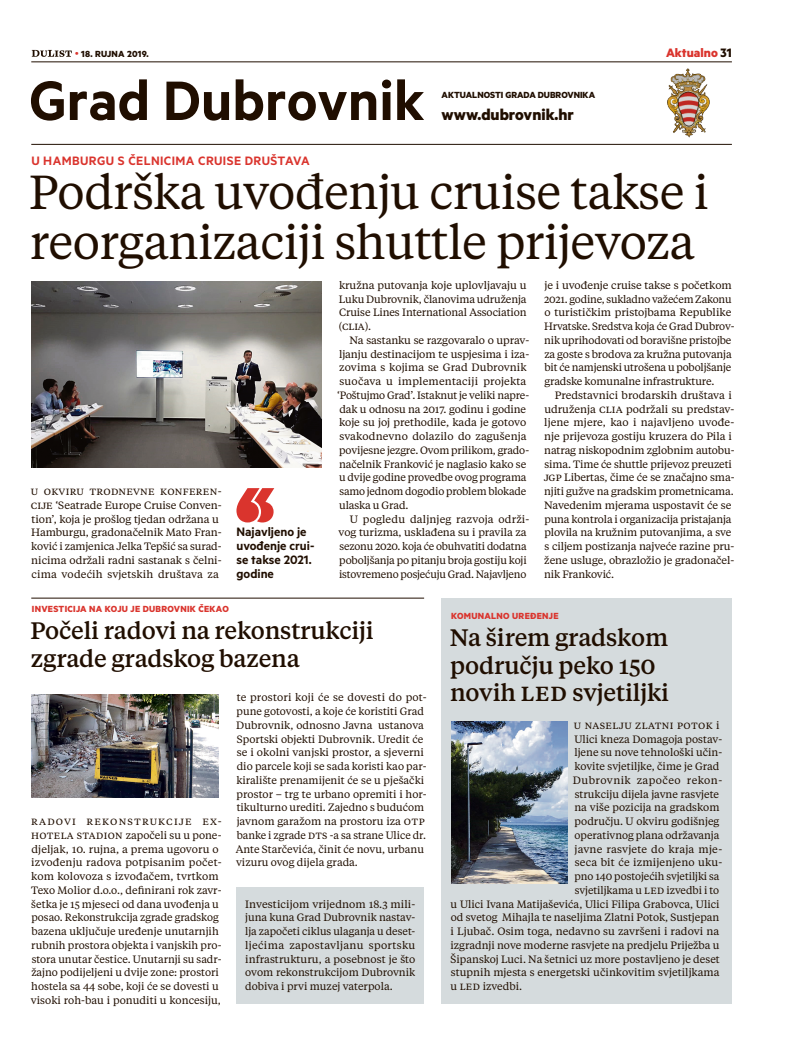
<style>
.page{position:relative;width:807px;height:1063px;background:#fff}
.page>*{position:absolute;margin:0;border:0;box-sizing:border-box;transform-origin:0 0}
.NAVIGACIJA_SREDNJE{font:600 62.5px "Metric";color:#200e00}
.NASLOV{font:47.5px/49.9px "Tiempos Text";letter-spacing:-.015em;color:#200e00}
.NASLOV_BOCNI{font:500 23.75px/27.5px "Tiempos Text";letter-spacing:-.01em;color:#200e00}
.LEAD{font:700 17.5px "Metric";color:#200e00}
.MEDJUNASLOV{font:600 13.75px/13.8px "Metric";color:#200e00}
.NADNASLOV_11{font:600 13.75px "Metric";letter-spacing:.03em;color:#da342d}
.t1{font:700 13.75px "Metric";color:#da342d}
.BODY_1{font:10.62px/13.8px "Tiempos Text";color:#200e00}
.BODY_UVLAKA{font:10.62px/13.8px "Tiempos Text";letter-spacing:-.01em;color:#200e00}
.BODY{font:10.62px/13.8px "Tiempos Text";color:#200e00;text-align:justify}
.NADNASLOV_8{font:700 10px "Metric";letter-spacing:.03em;color:#da342d}
.LEAD-2{font:700 10px "Metric";color:#200e00}
.LEAD-3{font:700 10px "Metric";letter-spacing:.02em;color:#200e00}
.s1{font-weight:500;color:#da342d}
.s2{color:#200e00}
</style>
<div class="page">
<svg style="left:32px;top:50px;width:40px;height:7px"></svg>
<hr style="left:31px;top:62px;width:700px;height:1px;background:#200e00">
<hr style="left:31px;top:144px;width:700px;height:1px;background:#200e00">
<img style="left:667px;top:69px;width:42px;height:68px">
<div style="left:441px;top:598px;width:290px;height:406px;background:#d5dbdd"></div>
<svg style="left:236px;top:488px;width:38px;height:34px"></svg>
<hr style="left:31px;top:598px;width:393px;height:1px;background:#200e00">
<img style="left:31px;top:282px;width:290px;height:185px">
<div style="left:236px;top:887px;width:188px;height:117px;background:#d5dbdd"></div>
<img style="left:31px;top:694px;width:188px;height:103px">
<img style="left:451px;top:722px;width:116px;height:161px">
<p class="LEAD-3" style="left:75px;top:47px;width:75px"><span class="s1">•</span> 18. RUJNA 2019.</p>
<p class="t1" style="left:665px;top:44px;width:67px">Aktualno <span class="s2">31</span></p>
<p class="LEAD-2" style="left:441px;top:89px;width:155px">AKTUALNOSTI GRADA DUBROVNIKA</p>
<p class="NAVIGACIJA_SREDNJE" style="left:29px;top:63px;width:396px">Grad Dubrovnik</p>
<p class="LEAD" style="left:441px;top:104px;width:134px">www.dubrovnik.hr</p>
<p class="NADNASLOV_11" style="left:31px;top:153px;width:280px">U HAMBURGU S ČELNICIMA CRUISE DRUŠTAVA</p>
<p class="NASLOV" style="left:29px;top:165px;width:681px">Podrška uvođenju cruise takse i reorganizaciji shuttle prijevoza</p>
<p class="BODY_1" style="left:338px;top:278px;width:189px;text-align:justify">kružna putovanja koje uplovljavaju u Luku Dubrovnik, članovima udruženja Cruise Lines International Association (CLIA</p>
<p class="BODY_UVLAKA" style="left:543px;top:278px;width:192px">je i uvođenje cruise takse s početkom 2021. godine, sukladno važećem Zakonu o turističkim pristojbama Republike Hrvatske. Sredstva koja će Grad Dubrov&shy;nik uprihodovati od boravišne pristojbe za goste s brodova za kružna putovanja bit će namjenski utrošena u poboljšanje gradske komunalne infrastrukture.</p>
<p class="BODY_UVLAKA" style="left:544px;top:388px;width:189px;text-indent:10px">Predstavnici brodarskih društava i udruženja CLIA</p>
<p class="BODY_1" style="left:364px;top:319px;width:8px">).</p>
<p class="BODY_UVLAKA" style="left:337px;top:333px;width:194px;text-indent:12px">Na sastanku se razgovaralo o uprav&shy;ljanju destinacijom te uspjesima i iza&shy;zovima s kojima se Grad Dubrovnik suočava u implementaciji projekta ‘Poštujmo Grad’. Istaknut je veliki napre&shy;dak u odnosu na 2017. godinu i godine koje su joj prethodile, kada je gotovo svakodnevno dolazilo do zagušenja povijesne jezgre. Ovom prilikom, grado&shy;načelnik Franković je naglasio kako se u dvije godine provedbe ovog programa samo jednom dogodio problem blokade ulaska u Grad.</p>
<p class="BODY_UVLAKA" style="left:338px;top:511px;width:192px;text-indent:11px">U pogledu daljnjeg razvoja održi&shy;vog turizma, usklađena su i pravila za sezonu 2020. koja će obuhvatiti dodatna poboljšanja po pitanju broja gostiju koji istovremeno posjećuju Grad. Najavljeno</p>
<p class="BODY_UVLAKA" style="left:543px;top:401px;width:192px;text-indent:82px">podržali su predstav&shy;ljene mjere, kao i najavljeno uvođe&shy;nje prijevoza gostiju kruzera do Pila i natrag niskopodnim zglobnim autobu&shy;sima. Time će shuttle prijevoz preuzeti JGP Libertas, čime će se značajno sma&shy;njiti gužve na gradskim prometnicama.<br>Navedenim mjerama uspostavit će se puna kontrola i organizacija pristajanja plovila na kružnim putovanjima, a sve s ciljem postizanja najveće razine pru&shy;žene usluge, obrazložio je gradonačel&shy;nik Franković.</p>
<p class="BODY_1" style="left:31px;top:484px;width:192px">U okviru trodnevne konferen&shy;cije ‘Seatrade Europe Cruise Conven&shy;tion’, koja je prošlog tjedan održana u Hamburgu, gradonačelnik Mato Fran&shy;ković i zamjenica Jelka Tepšić sa surad&shy;nicima održali radni sastanak s čelni&shy;cima vodećih svjetskih društava za</p>
<p class="NADNASLOV_8" style="left:32px;top:603px;width:198px">INVESTICIJA NA KOJU JE DUBROVNIK ČEKAO</p>
<p class="NASLOV_BOCNI" style="left:30px;top:616px;width:344px">Počeli radovi na rekonstrukciji zgrade gradskog bazena</p>
<p class="MEDJUNASLOV" style="left:236px;top:525px;width:79px">Najavljeno je uvođenje crui&shy;se takse 2021. godine</p>
<p class="NADNASLOV_8" style="left:451px;top:610px;width:109px">KOMUNALNO UREĐENJE</p>
<p class="NASLOV_BOCNI" style="left:449px;top:623px;width:221px">Na širem gradskom području peko 150 novih LED svjetiljki</p>
<p class="BODY_1" style="left:572px;top:718px;width:151px">U naselju Zlatni potok i<br>Ulici kneza Domagoja postav&shy;ljene su nove tehnološki učin&shy;kovite svjetiljke, čime je Grad<br>Dubrovnik započeo rekon&shy;strukciju dijela javne rasvjete na više pozicija na gradskom području. U okviru godišnjeg operativnog plana održavanja javne rasvjete do kraja mje&shy;seca bit će izmijenjeno uku&shy;pno 140 postojećih svjetiljki sa svjetiljkama u LED</p>
<p class="BODY_1" style="left:236px;top:690px;width:192px">te prostori koji će se dovesti do pot&shy;pune gotovosti, a koje će koristiti Grad Dubrovnik, odnosno Javna ustanova Sportski objekti Dubrovnik. Uredit će se i okolni vanjski prostor, a sjeverni dio parcele koji se sada koristi kao par&shy;kiralište prenamijenit će se u pješački prostor – trg te urbano opremiti i hor&shy;tikulturno urediti. Zajedno s budućom javnom garažom na prostoru iza OTP banke i zgrade DTS</p>
<p class="BODY_1" style="left:31px;top:814px;width:192px">Radovi rekonstrukcije ex&shy;hotela Stadion započeli su u pone&shy;djeljak, 10. rujna, a prema ugovoru o izvođenju radova potpisanim počet&shy;kom kolovoza s izvođačem, tvrtkom Texo Molior d.o.o., definirani rok zavr&shy;šetka je 15 mjeseci od dana uvođenja u posao. Rekonstrukcija zgrade gradskog bazena uključuje uređenje unutarnjih rubnih prostora objekta i vanjskih pro&shy;stora unutar čestice. Unutarnji su sadr&shy;žajno podijeljeni u dvije zone: prostori hostela sa 44 sobe, koji će se dovesti u visoki roh-bau i ponuditi u koncesiju,</p>
<p class="BODY_1" style="left:236px;top:828px;width:192px;text-indent:94px">-a sa strane Ulice dr.<br>Ante Starčevića, činit će novu, urbanu vizuru ovog dijela grada.</p>
<p class="BODY_1" style="left:450px;top:883px;width:271px;text-align:justify;text-indent:216px">izvedbi i to u Ulici Ivana Matijaševića, Ulici Filipa Grabovca, Ulici od svetog Mihajla te naseljima Zlatni Potok, Sustjepan i Ljubač. Osim toga, nedavno su završeni i radovi na izgradnji nove moderne rasvjete na predjelu Priježba u Šipanskoj Luci. Na šetnici uz more postavljeno je deset stupnih mjesta s energetski učinkovitim svjetiljkama u LED</p>
<p class="BODY" style="left:245px;top:896px;width:172px">Investicijom vrijednom 18.3 mili&shy;juna kuna Grad Dubrovnik nastav&shy;lja započeti ciklus ulaganja u deset&shy;ljećima zapostavljanu sportsku infrastrukturu, a posebnost je što ovom rekonstrukcijom Dubrovnik dobiva i prvi muzej vaterpola.</p>
<p class="BODY_1" style="left:482px;top:979px;width:41px">izvedbi.</p>
</div>
